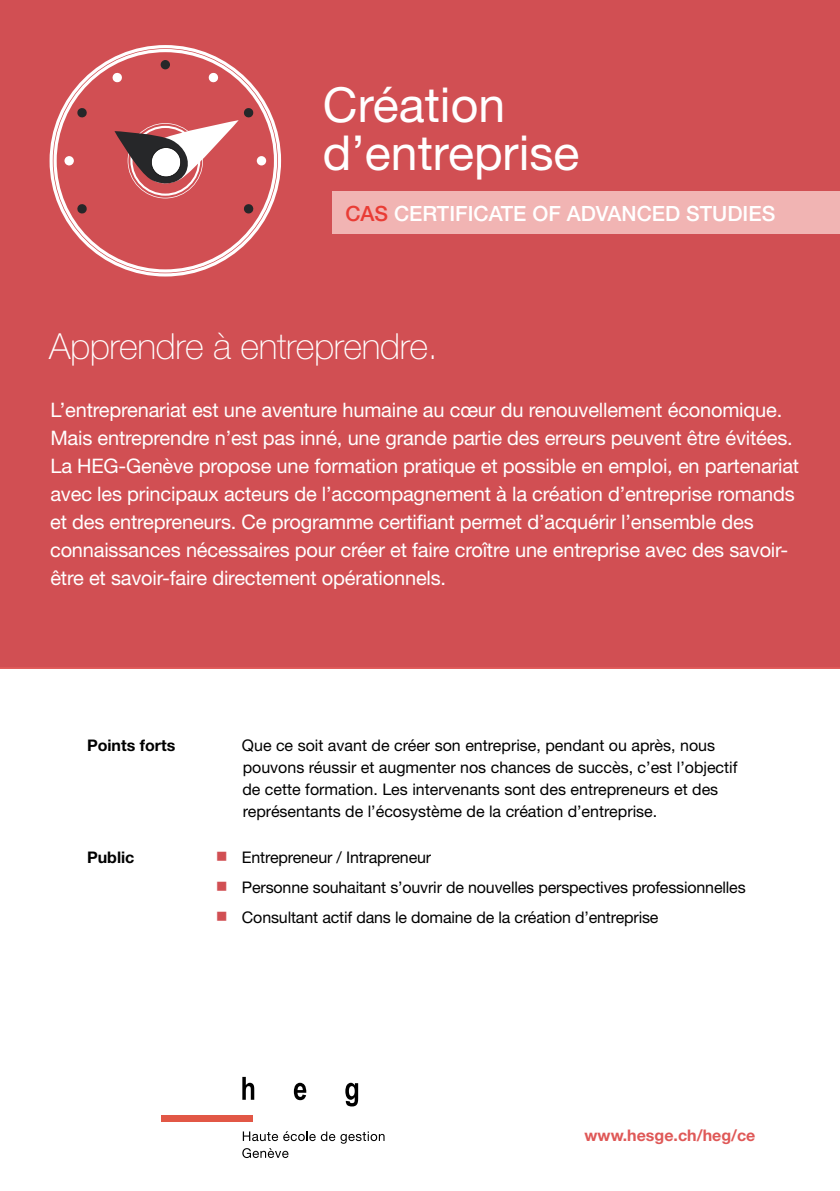
<style>
.page{position:relative;width:840px;height:1191px;background:#fff}
.page>*{position:absolute;margin:0;border:0;box-sizing:border-box;transform-origin:0 0}
.t1{font:48.2px/48.2px "Helvetica Neue LT Std";color:#fff}
.t2{font:100 36px "Helvetica Neue LT Std";letter-spacing:-.01em;color:#fff}
.t3{font:500 21px "Helvetica Neue LT Std";color:#fff}
.t4{font:20px/28px "Helvetica Neue LT Std";letter-spacing:-.01em;color:#fff}
.t5{font:16px/22px "Helvetica Neue LT Std";color:#000}
.t6{font:700 16px "Helvetica Neue LT Std";color:#df5857}
.t7{font:700 16px "Helvetica Neue LT Std";color:#000}
.s1{color:#e93c35}
</style>
<div class="page">
<div style="left:0;top:0;width:839px;height:669px;background:#d14f53"></div>
<svg style="left:50px;top:45px;width:231px;height:231px;background:#d06568"></svg>
<div style="left:332px;top:191px;width:507px;height:43px;background:#f1b4b3"></div>
<div style="left:161px;top:1115px;width:92px;height:6px;background:#e25746"></div>
<svg style="left:242px;top:1076px;width:12px;height:23px"></svg>
<svg style="left:294px;top:1082px;width:12px;height:18px"></svg>
<svg style="left:345px;top:1082px;width:13px;height:24px"></svg>
<svg style="left:242px;top:1131px;width:142px;height:27px"></svg>
<h1 class="t1" style="left:323px;top:80px;width:258px">Création d’entreprise</h1>
<p class="t3" style="left:345px;top:201px;width:431px"><span class="s1">CAS</span> CERTIFICATE OF ADVANCED STUDIES</p>
<h2 class="t2" style="left:49px;top:325px;width:390px">Apprendre à entreprendre.</h2>
<p class="t4" style="left:50px;top:395px;width:750px">L’entreprenariat est une aventure humaine au cœur du renouvellement économique.<br>Mais entreprendre n’est pas inné, une grande partie des erreurs peuvent être évitées.<br>La HEG-Genève propose une formation pratique et possible en emploi, en partenariat avec les principaux acteurs de l’accompagnement à la création d’entreprise romands et des entrepreneurs. Ce programme certifiant permet d’acquérir l’ensemble des connaissances nécessaires pour créer et faire croître une entreprise avec des savoir&shy;être et savoir-faire directement opérationnels.</p>
<p class="t7" style="left:87px;top:735px;width:90px">Points forts</p>
<p class="t5" style="left:242px;top:734px;width:497px">Que ce soit avant de créer son entreprise, pendant ou après, nous pouvons réussir et augmenter nos chances de succès, c’est l’objectif de cette formation. Les intervenants sont des entrepreneurs et des représentants de l’écosystème de la création d’entreprise.</p>
<p class="t7" style="left:87px;top:847px;width:49px">Public</p>
<p class="t5" style="left:242px;top:842px;width:505px;line-height:30px">Entrepreneur / Intrapreneur<br>Personne souhaitant s’ouvrir de nouvelles perspectives professionnelles<br>Consultant actif dans le domaine de la création d’entreprise</p>
<p class="t6" style="left:584px;top:1125px;width:172px">www.hesge.ch/heg/ce</p>
</div>
